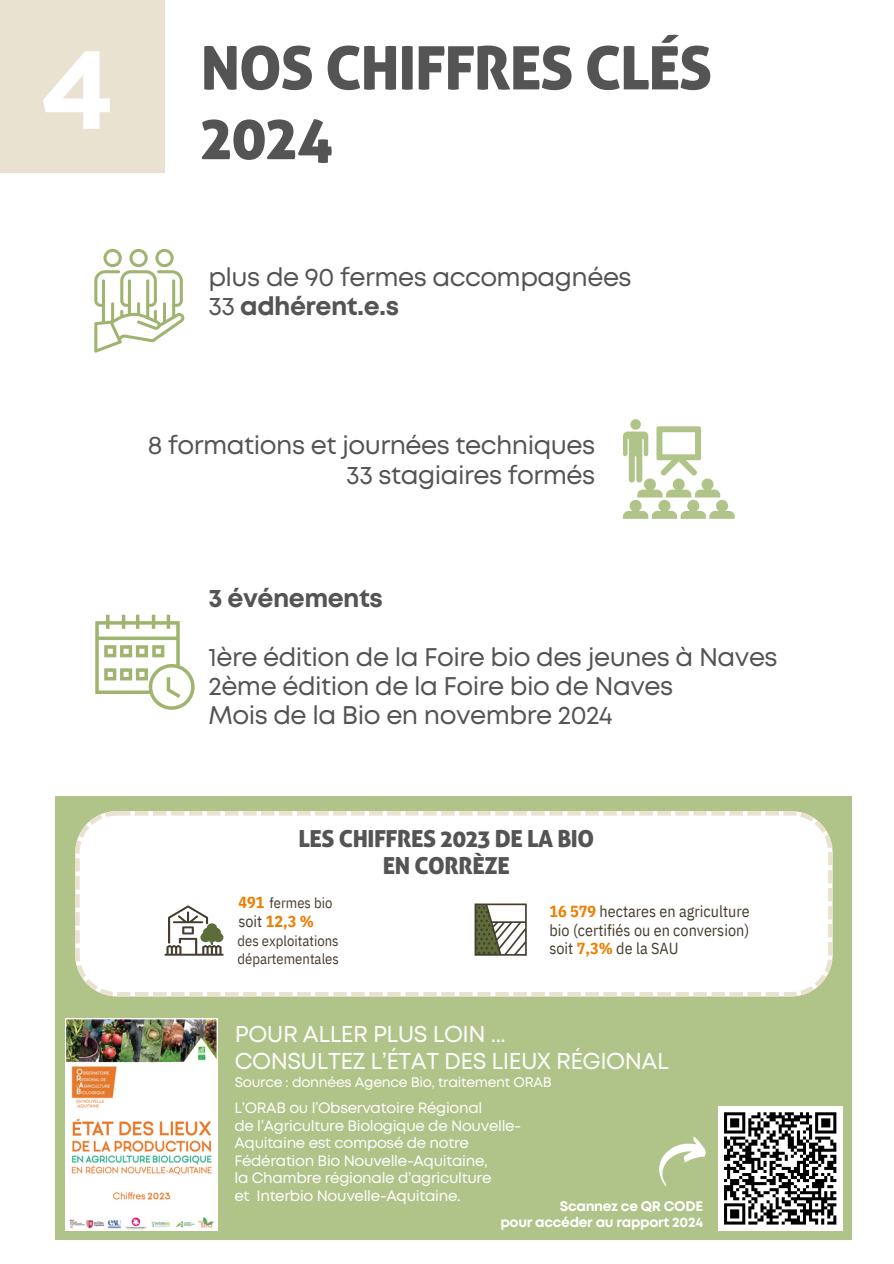
<style>
.page{position:relative;width:894px;height:1264px;background:#fff}
.page>*{position:absolute;margin:0;border:0;box-sizing:border-box;transform-origin:0 0}
.t1{font:60px/69.8px "Aller Display";letter-spacing:-.02em;color:#545454}
.t2{font:25.5px/29.2px "Mont";letter-spacing:-.02em;color:#545454}
.t3{font:700 25.5px "Mont";letter-spacing:-.02em;color:#545454}
.t4{font:23.55px/27px "Aller Display";letter-spacing:-.02em;color:#545454;text-align:center}
.t5{font:22.95px/27px "Mont";letter-spacing:-.02em;color:#fff}
.t6{font:16.05px/18.6px "IBM Plex Sans Cond";color:#463d2e;text-align:justify}
.t7{font:700 16.05px "IBM Plex Sans Cond";color:#ef7d00}
.t8{font:15px/17.5px "Mont";letter-spacing:-.02em;color:#fff}
.t9{font:14.55px/18.6px "IBM Plex Sans Cond";color:#463d2e}
.t10{font:13.95px "Mont";letter-spacing:-.02em;color:#fff}
.t11{font:700 13.8px/16.2px "Mont";letter-spacing:-.02em;color:#fff;text-align:right}
.s1{font-weight:700}
.s2{font-weight:700;font-size:16.05px;color:#ef7d00}
.s3{font-weight:400;color:#463d2e}
.s4{font-weight:700;color:#ef7d00}
</style>
<div class="page">
<div style="left:56px;top:796px;width:795px;height:444px;background:#b0c48a"></div>
<img style="left:65px;top:1018px;width:153px;height:212px">
<div style="left:717px;top:1106px;width:125px;height:124px;background:#fff"></div>
<svg style="left:724px;top:1112px;width:113px;height:113px"></svg>
<svg style="left:659px;top:1136px;width:47px;height:50px"></svg>
<div style="left:0;top:0;width:164px;height:173px;background:#e9e2d1"></div>
<div style="left:75px;top:811px;width:757px;height:185px;background:#fff"></div>
<svg style="left:474px;top:903px;width:52px;height:52px;background:#a4a595"></svg>
<svg style="left:164px;top:905px;width:59px;height:50px;background:#c4c3ba"></svg>
<svg style="left:94px;top:249px;width:90px;height:103px"></svg>
<svg style="left:623px;top:419px;width:111px;height:100px"></svg>
<svg style="left:95px;top:614px;width:99px;height:95px"></svg>
<h1 class="t1" style="left:39px;top:34px;width:674px;text-indent:161px">NOS CHIFFRES CLÉS<br><sup>4</sup> 2024</h1>
<h2 class="t2" style="left:208px;top:264px;width:424px">plus de 90 fermes accompagnées<br>33 <span class="s1">adhérent.e.s</span></h2>
<h2 class="t2" style="left:148px;top:432px;width:449px;text-align:right">8 formations et journées techniques<br>33 stagiaires formés</h2>
<h2 class="t3" style="left:208px;top:588px;width:176px">3 événements</h2>
<h2 class="t2" style="left:208px;top:644px;width:570px">1ère édition de la Foire bio des jeunes à Naves<br>2ème édition de la Foire bio de Naves<br>Mois de la Bio en novembre 2024</h2>
<h3 class="t4" style="left:298px;top:825px;width:297px">LES CHIFFRES 2023 DE LA BIO<br>EN CORRÈZE</h3>
<p class="t9" style="left:238px;top:893px;width:95px"><span class="s2">491</span> fermes bio</p>
<p class="t7" style="left:238px;top:910px;width:77px"><span class="s3">soit</span> 12,3 %</p>
<p class="t9" style="left:237px;top:930px;width:103px">des exploitations départementales</p>
<p class="t6" style="left:549px;top:901px;width:201px"><span class="s4">16 579</span> hectares en agriculture bio (certifiés ou en conversion) soit <span class="s4">7,3%</span> de la SAU</p>
<h3 class="t5" style="left:235px;top:1022px;width:435px">POUR ALLER PLUS LOIN ...<br>CONSULTEZ L’ÉTAT DES LIEUX RÉGIONAL</h3>
<p class="t10" style="left:235px;top:1076px;width:318px">Source : données Agence Bio, traitement ORAB</p>
<p class="t8" style="left:234px;top:1100px;width:288px">L’ORAB ou l’Observatoire Régional<br>de l’Agriculture Biologique de Nouvelle-Aquitaine est composé de notre Fédération Bio Nouvelle-Aquitaine,<br>la Chambre régionale d’agriculture<br>et Interbio Nouvelle-Aquitaine.</p>
<p class="t11" style="left:500px;top:1198px;width:204px">Scannez ce QR CODE<br>pour accéder au rapport 2024</p>
</div>
